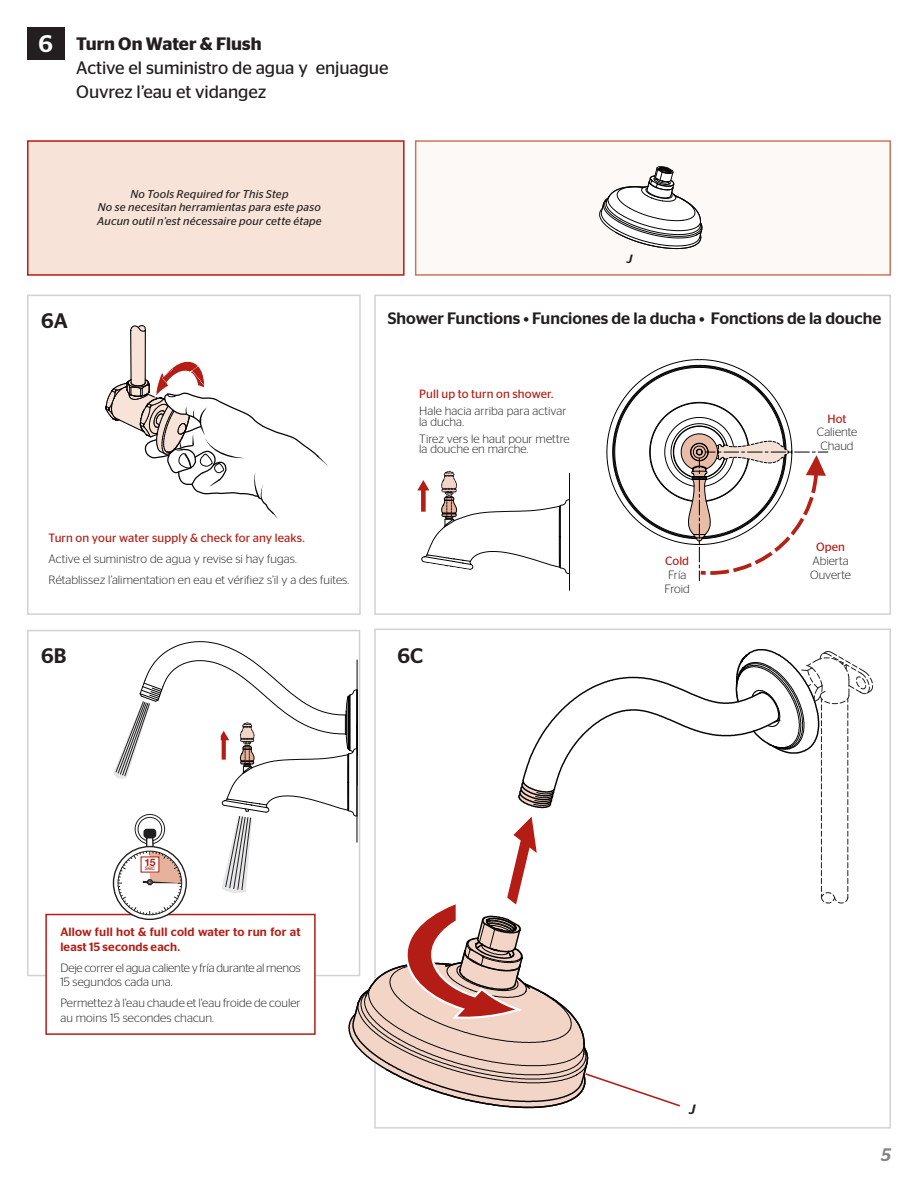
<style>
.page{position:relative;width:918px;height:1188px;background:#fff}
.page>*{position:absolute;margin:0;border:0;box-sizing:border-box;transform-origin:0 0}
.t1{font:500 24px "Stag Sans";color:#fff}
.t2{font:500 21px "Stag Sans";color:#231f20}
.t3{font:18px/24px "Stag Sans";letter-spacing:-.005em;color:#231f20}
.t4{font:italic 500 18px "Stag Sans";color:#808285}
.t5{font:500 16.5px "Stag Sans";color:#231f20}
.t6{font:italic 500 13.5px "Stag Sans";color:#231f20}
.Text{font:300 12px/10.5px "Stag Sans";color:#231f20}
.t7{font:12px "Stag Sans";letter-spacing:.01em;color:#b41d15}
.Text-2{font:500 12px/14.4px "Stag Sans";letter-spacing:.015em;color:#b41d15}
.t8{font:italic 500 12px "Stag Sans";color:#231f20}
.t9{font:italic 11.25px "Stag Sans";letter-spacing:.015em;color:#231f20}
.t10{font:6.6px "Helvetica Neue";color:#b41d15}
.s1{font-weight:600}
</style>
<div class="page">
<div style="left:374px;top:629px;width:517px;height:500px;background:#fff;border:2px solid #d1d2d4"></div>
<div style="left:27px;top:140px;width:378px;height:136px;background:#f7e3d8;border:2px solid #b41d15"></div>
<div style="left:415px;top:140px;width:476px;height:136px;background:#fdf9f7;border:2px solid #cf7557"></div>
<div style="left:27px;top:27px;width:38px;height:33px;background:#231f20"></div>
<div style="left:27px;top:295px;width:334px;height:320px;background:#fff;border:2px solid #d1d2d4"></div>
<div style="left:27px;top:630px;width:333px;height:346px;background:#fff;border:2px solid #d1d2d4"></div>
<div style="left:374px;top:295px;width:517px;height:320px;background:#fff;border:2px solid #d1d2d4"></div>
<svg style="left:606px;top:359px;width:222px;height:222px"></svg>
<svg style="left:417px;top:471px;width:152px;height:103px"></svg>
<hr style="left:569px;top:473px;width:1px;height:129px;background:#050504">
<div style="left:46px;top:915px;width:269px;height:119px;background:#fff"></div>
<div style="left:45px;top:914px;width:271px;height:121px;border:2px solid #b41d15"></div>
<svg style="left:113px;top:641px;width:760px;height:468px"></svg>
<svg style="left:599px;top:166px;width:103px;height:84px"></svg>
<svg style="left:105px;top:325px;width:223px;height:194px"></svg>
<p class="t1" style="left:39px;top:29px;width:16px">6</p>
<p class="t3" style="left:76px;top:32px;width:314px"><span class="s1">Turn On Water &amp; Flush<br></span>Active el suministro de agua y enjuague<br>Ouvrez l’eau et vidangez</p>
<p class="t9" style="left:130px;top:188px;width:160px">No Tools Required for This Step</p>
<p class="t9" style="left:98px;top:201px;width:225px">No se necesitan herramientas para este paso</p>
<p class="t9" style="left:97px;top:215px;width:226px">Aucun outil n’est nécessaire pour cette étape</p>
<p class="t2" style="left:41px;top:309px;width:28px">6A</p>
<p class="t8" style="left:627px;top:252px;width:7px">J</p>
<p class="t5" style="left:388px;top:309px;width:495px">Shower Functions • Funciones de la ducha • Fonctions de la douche</p>
<p class="t7" style="left:419px;top:387px;width:136px">Pull up to turn on shower.</p>
<p class="Text" style="left:419px;top:406px;width:149px">Hale hacia arriba para activar la ducha.</p>
<p class="Text" style="left:419px;top:433px;width:152px">Tirez vers le haut pour mettre la douche en marche.</p>
<p class="t7" style="left:828px;top:412px;width:20px">Hot</p>
<p class="Text" style="left:817px;top:427px;width:42px">Caliente</p>
<p class="Text" style="left:820px;top:441px;width:35px">Chaud</p>
<p class="t7" style="left:49px;top:531px;width:258px">Turn on your water supply &amp; check for any leaks.</p>
<p class="Text" style="left:49px;top:554px;width:250px">Active el suministro de agua y revise si hay fugas.</p>
<p class="Text" style="left:49px;top:575px;width:302px">Rétablissez l’alimentation en eau et vérifiez s’il y a des fuites.</p>
<p class="t2" style="left:41px;top:644px;width:27px">6B</p>
<p class="t2" style="left:397px;top:644px;width:27px">6C</p>
<p class="t10" style="left:144px;top:864px;width:13px"><sup>15</sup>sec</p>
<p class="Text-2" style="left:60px;top:925px;width:242px">Allow full hot &amp; full cold water to run for at least 15 seconds each.</p>
<p class="Text" style="left:60px;top:960px;width:242px;line-height:14.4px">Deje correr el agua caliente y fría durante al menos<br>15 segundos cada una.</p>
<p class="Text" style="left:60px;top:996px;width:242px;line-height:14.4px">Permettez à l'eau chaude et l'eau froide de couler au moins 15 secondes chacun.</p>
<p class="t7" style="left:665px;top:554px;width:25px">Cold</p>
<p class="Text" style="left:668px;top:569px;width:20px">Fría</p>
<p class="Text" style="left:665px;top:583px;width:27px">Froid</p>
<p class="t7" style="left:816px;top:540px;width:30px">Open</p>
<p class="Text" style="left:812px;top:555px;width:38px">Abierta</p>
<p class="Text" style="left:810px;top:569px;width:42px">Ouverte</p>
<p class="t6" style="left:689px;top:1102px;width:8px">J</p>
<h3 class="t4" style="left:881px;top:1145px;width:11px">5</h3>
</div>
